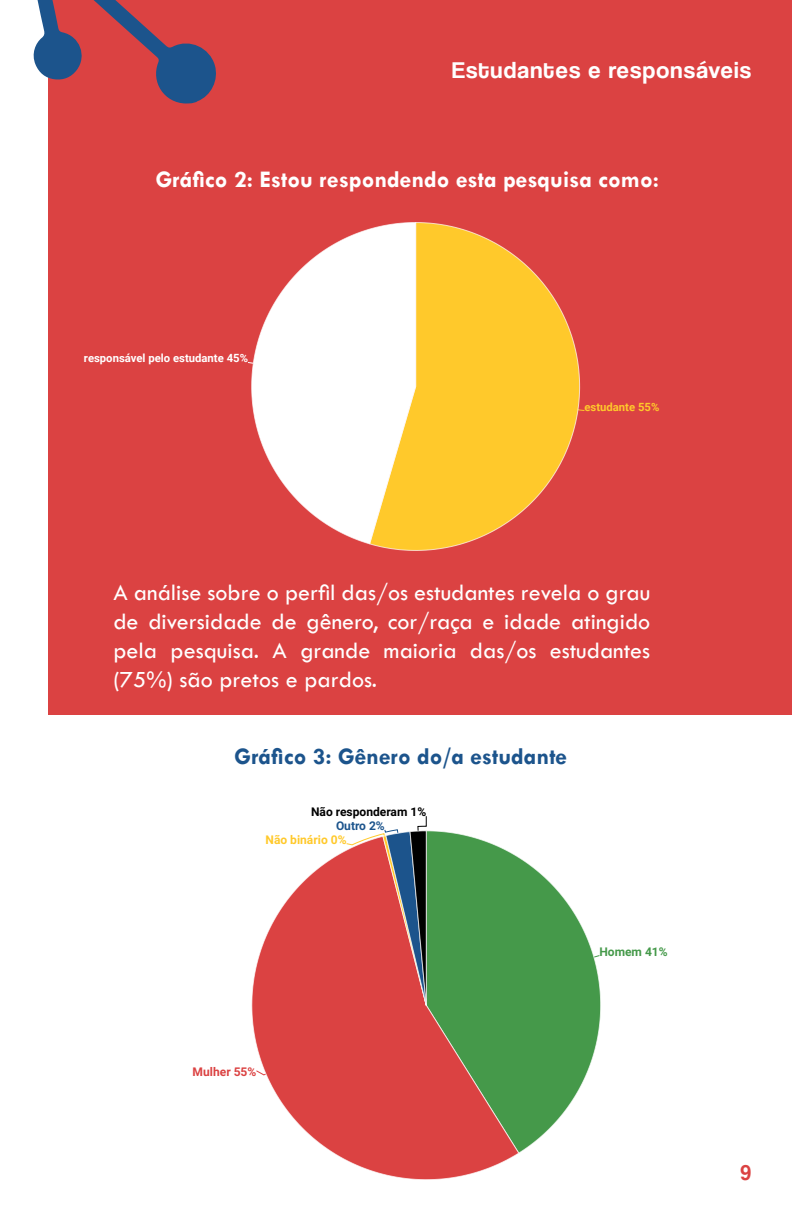
<style>
.page{position:relative;width:792px;height:1224px;background:#fff}
.page>*{position:absolute;margin:0;border:0;box-sizing:border-box;transform-origin:0 0}
.t1{font:24px/28.8px "Tw Cen";color:#fff;text-align:justify}
.t2{font:700 24px "Tw Cen";color:#fff}
.t3{font:700 24px "Tw Cen";color:#1c548c}
.t4{font:24px "Coolvetica Rg";letter-spacing:.05em;color:#fff}
.t5{font:22px "Coolvetica Rg";color:#db4242}
.t6{font:700 12px "Roboto";color:#000}
.t7{font:700 12px "Roboto";color:#ffc92b}
.t8{font:700 12px "Roboto";color:#db4242}
.t9{font:700 12px "Roboto";color:#45994a}
.t10{font:700 12px "Roboto";color:#1c548c}
.t11{font:700 11.4px "Roboto";color:#fff}
.t12{font:700 11.4px "Roboto";color:#ffc92b}
</style>
<div class="page">
<div style="left:49px;top:0;width:743px;height:714px;background:#db4242"></div>
<svg style="left:372px;top:222px;width:208px;height:329px"></svg>
<svg style="left:251px;top:222px;width:165px;height:323px"></svg>
<svg style="left:442px;top:831px;width:159px;height:321px"></svg>
<svg style="left:251px;top:836px;width:269px;height:344px"></svg>
<svg style="left:346px;top:816px;width:96px;height:253px;background:#b35a57"></svg>
<svg style="left:33px;top:0;width:183px;height:170px"></svg>
<p class="t4" style="left:452px;top:56px;width:301px">Estudantes e responsáveis</p>
<p class="t2" style="left:156px;top:165px;width:505px">Gráfico 2: Estou respondendo esta pesquisa como:</p>
<p class="t11" style="left:84px;top:350px;width:166px">responsável pelo estudante 45%</p>
<p class="t12" style="left:584px;top:398px;width:76px">estudante 55%</p>
<p class="t1" style="left:113px;top:578px;width:538px">A análise sobre o perfil das/os estudantes revela o grau de diversidade de gênero, cor/raça e idade atingido pela pesquisa. A grande maioria das/os estudantes (75%) são pretos e pardos.</p>
<p class="t3" style="left:235px;top:742px;width:334px">Gráfico 3: Gênero do/a estudante</p>
<p class="t6" style="left:311px;top:804px;width:117px">Não responderam 1%</p>
<p class="t10" style="left:336px;top:817px;width:50px">Outro 2%</p>
<p class="t7" style="left:266px;top:831px;width:83px">Não binário 0%</p>
<p class="t8" style="left:193px;top:1064px;width:65px">Mulher 55%</p>
<p class="t9" style="left:599px;top:943px;width:70px">Homem 41%</p>
<p class="t5" style="left:740px;top:1160px;width:12px">9</p>
</div>
